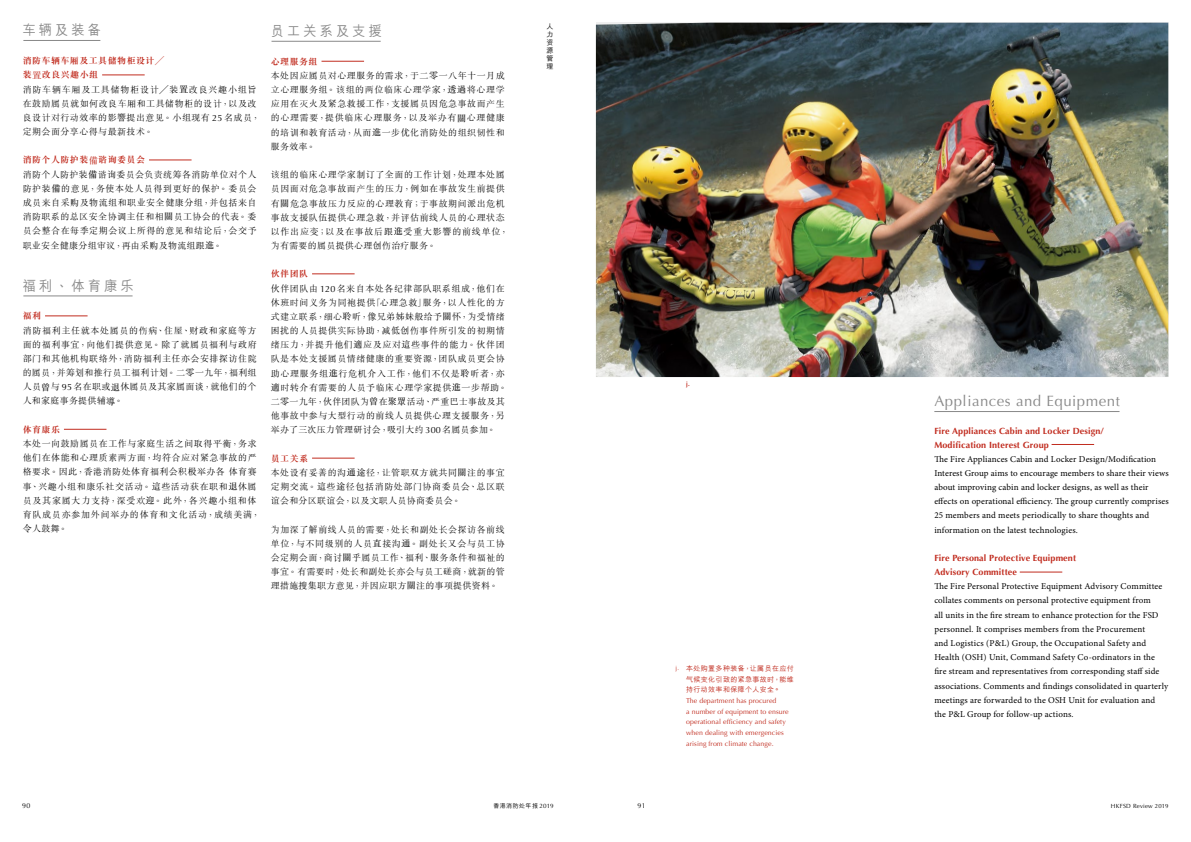
<style>
.page{position:relative;width:1191px;height:842px;background:#fff}
.page>*{position:absolute;margin:0;border:0;box-sizing:border-box;transform-origin:0 0}
.t1{font:15px "Optima";letter-spacing:.035em;color:#898989}
.t2{font:500 14px "M Hei HKS";letter-spacing:.23em;color:#898989;scale:.95 1}
.t3{font:300 9px/14.2px "M Sung HKS";letter-spacing:.055em;color:#000}
.t4{font:9px/14.2px "Minion Pro";letter-spacing:.015em;color:#000}
.t5{font:700 9px/14.2px "Optima";letter-spacing:.015em;color:#c12c1f}
.t6{font:700 9px "M Sung HKS";letter-spacing:.05em;color:#c12c1f}
.t7{font:7px/10.6px "Optima";letter-spacing:.01em;color:#c12c1f}
.t8{font:500 7px/10.6px "M Hei HKS";letter-spacing:.05em;color:#c12c1f;text-align:justify}
.t9{font:500 7px/7.9px "M Hei HKS";color:#000;text-align:justify}
.t10{font:7px "Optima";color:#000}
.t11{font:6px "Optima";letter-spacing:.035em;color:#000}
.t12{font:500 6px "M Hei HKS";letter-spacing:.075em;color:#000}
.t13{font:700 6px "Optima";color:#c12c1f}
.s1{font-weight:700;color:#c12c1f}
.s2{font-family:"ST Songti SC Regular";font-weight:400;color:#c12c1f}
.s3{font-family:"ST Songti SC Regular";font-weight:400}
.s4{font-family:"Optima";font-weight:400}
.s5{font-family:"Optima";font-weight:400;font-size:6px}
.s6{font-family:"Optima";font-weight:400;font-size:6.2px}
</style>
<div class="page">
<img style="left:596px;top:23px;width:572px;height:354px">
<hr style="left:102px;top:75px;width:43px;height:1px;background:#c12c1f">
<hr style="left:149px;top:160px;width:42px;height:1px;background:#c12c1f">
<hr style="left:23px;top:296px;width:110px;height:1px;background:#898989">
<hr style="left:45px;top:316px;width:43px;height:1px;background:#c12c1f">
<hr style="left:64px;top:429px;width:42px;height:1px;background:#c12c1f">
<hr style="left:271px;top:41px;width:110px;height:1px;background:#898989">
<hr style="left:321px;top:61px;width:43px;height:1px;background:#c12c1f">
<hr style="left:312px;top:274px;width:42px;height:1px;background:#c12c1f">
<hr style="left:312px;top:458px;width:42px;height:1px;background:#c12c1f">
<hr style="left:934px;top:411px;width:185px;height:1px;background:#898989">
<hr style="left:1051px;top:444px;width:43px;height:1px;background:#c12c1f">
<hr style="left:1019px;top:572px;width:43px;height:1px;background:#c12c1f">
<hr style="left:23px;top:40px;width:77px;height:1px;background:#898989">
<h2 class="t2" style="left:23px;top:20px;width:84px">車輛及裝備</h2>
<p class="t3" style="left:23px;top:53px;width:239px"><span class="s1">消防車輛車廂及工具儲物櫃設計╱<br>裝</span><span class="s2">置</span><span class="s1">改良興趣小組<br></span>消防車輛車廂及工具儲物櫃設計╱裝<span class="s3">置</span>改良興趣小組旨在鼓勵屬員就如何改良車廂和工具儲物櫃的設計，以及改良設計對行動效率的影<span class="s3">響</span>提出意見。小組現有 <span class="s4">25</span> 名成員，定期會面分享心得與最新技術。</p>
<p class="t3" style="left:23px;top:152px;width:235px"><span class="s1">消防個人防護裝</span><span class="s2">備</span><span class="s1">諮詢委員會<br></span>消防個人防護裝<span class="s3">備</span>諮詢委員會負責統籌各消防單位對個人防護裝<span class="s3">備</span>的意見，務使本處人員得到更好的保護。委員會成員來自採購及物流組和職業安全健康分組，並包括來自消防職系的總區安全協調主任和相<span class="s3">關</span>員工協會的代表。委員會整合在每季定期會議上所得的意見和結論後，會交予職業安全健康分組審議，再由採購及物流組跟<span class="s3">進</span>。</p>
<h2 class="t2" style="left:23px;top:275px;width:118px">福利、體育康樂</h2>
<p class="t6" style="left:23px;top:310px;width:20px">福利</p>
<p class="t3" style="left:23px;top:323px;width:235px;text-align:justify">消防福利主任就本處屬員的傷病、住屋、財政和家庭等方面的福利事宜，向他們提供意見。除了就屬員福利與政府部門和其他機構聯絡外，消防福利主任亦會安排探訪住院的屬員，並籌劃和推行員工福利計劃。二<span class="s3">零</span>一九年，福利組人員<span class="s3">曾</span>與 <span class="s4">95</span>名在職或<span class="s3">退</span>休屬員及其家屬面談，就他們的個人和家庭事務提供輔<span class="s3">導</span>。</p>
<p class="t6" style="left:23px;top:423px;width:39px">體育康樂</p>
<p class="t3" style="left:23px;top:436px;width:239px">本處一向鼓勵屬員在工作與家庭生活之間取得平衡，務求他們在體能和心理質素兩方面，均符合應對緊急事故的嚴格要求。因此，香港消防處體育福利會積極舉辦各 體育賽事、興趣小組和康樂社交活動。<span class="s3">這</span>些活動獲在職和<span class="s3">退</span>休屬員及其家屬大力支持，深受歡<span class="s3">迎</span>。此外，各興趣小組和體育隊成員亦參加外間舉辦的體育和文化活動，成績美滿，<span class="s3">令</span>人鼓舞。</p>
<h2 class="t2" style="left:271px;top:21px;width:118px">員工關係及支援</h2>
<p class="t3" style="left:271px;top:54px;width:235px"><span class="s1">心理服務組<br></span>本處因應屬員對心理服務的需求，於二<span class="s3">零</span>一八年十一月成立心理服務組。該組的兩位臨床心理學家，<span class="s3">透過</span>將心理學應用在滅火及緊急救援工作，支援屬員因危急事故而產生的心理需要，提供臨床心理服務，以及舉辦有<span class="s3">關</span>心理健康的培訓和教育活動，從而<span class="s3">進</span>一步優化消防處的組織韌性和服務效率。</p>
<p class="t3" style="left:271px;top:167px;width:239px">該組的臨床心理學家制訂了全面的工作計劃，處理本處屬員因面對危急事故而產生的壓力，例如在事故發生前提供有<span class="s3">關</span>危急事故壓力反應的心理教育；於事故期間派出危機事故支援隊伍提供心理急救，並評估前線人員的心理狀態以作出應變；以及在事故後跟<span class="s3">進</span>受重大影<span class="s3">響</span>的前線單位，為有需要的屬員提供心理創傷治療服務。</p>
<p class="t3" style="left:271px;top:266px;width:238px"><span class="s1">伙伴團隊<br></span>伙伴團隊由 <span class="s4">120</span>名來自本處各紀律部隊職系組成，他們在休班時間義務為同袍提供「心理急救」服務，以人性化的方式建立聯繫，細心<span class="s3">聆</span>聽，像兄弟姊妹般給予<span class="s3">關</span>懷，為受情緒困擾的人員提供實際協助，減低創傷事件所引發的初期情緒壓力，並提升他們<span class="s3">適</span>應及應對<span class="s3">這</span>些事件的能力。伙伴團隊是本處支援屬員情緒健康的重要資源，團隊成員更會協助心理服務組<span class="s3">進</span>行危機介入工作，他們不僅是<span class="s3">聆</span>聽者，亦<span class="s3">適</span>時轉介有需要的人員予臨床心理學家提供<span class="s3">進</span>一步幫助。二<span class="s3">零</span>一九年，伙伴團隊為<span class="s3">曾</span>在<span class="s3">聚眾</span>活動、嚴重巴士事故及其他事故中參與大型行動的前線人員提供心理支援服務，另舉辦了三次壓力管理研討會，吸引大約 <span class="s4">300</span>名屬員參加。</p>
<p class="t3" style="left:271px;top:451px;width:235px"><span class="s1">員工關係<br></span>本處設有妥善的溝<span class="s3">通途</span>徑，讓管職雙方就共同<span class="s3">關</span>注的事宜定期交流。<span class="s3">這</span>些<span class="s3">途</span>徑包括消防處部門協商委員會、總區聯誼會和分區聯誼會，以及文職人員協商委員會。</p>
<p class="t3" style="left:271px;top:521px;width:235px;text-align:justify">為加深了解前線人員的需要，處長和副處長會探訪各前線單位，與不同級別的人員<span class="s3">直</span>接溝<span class="s3">通</span>。副處長又會與員工協會定期會面，商討<span class="s3">關</span>乎屬員工作、福利、服務條件和福祉的事宜。有需要時，處長和副處長亦會與員工磋商，就新的管理措施蒐集職方意見，並因應職方<span class="s3">關</span>注的事項提供資料。</p>
<p class="t9" style="left:546px;top:22px;width:8px">人力資源管理</p>
<p class="t13" style="left:686px;top:380px;width:5px">j.</p>
<p class="t8" style="left:686px;top:663px;width:109px;text-indent:-11px"><span class="s5">j.</span> 本處購置多種裝備，讓屬員在應付氣候變化引致的緊急事故時，能維持行動效率和保障個人安全。</p>
<p class="t7" style="left:686px;top:695px;width:104px">The department has procured<br>a number of equipment to ensure operational efficiency and safety when dealing with emergencies arising from climate change.</p>
<h1 class="t1" style="left:934px;top:392px;width:187px">Appliances and Equipment</h1>
<p class="t5" style="left:934px;top:423px;width:171px">Fire Appliances Cabin and Locker Design/<br>Modification Interest Group</p>
<p class="t4" style="left:934px;top:452px;width:236px">The Fire Appliances Cabin and Locker Design/Modification Interest Group aims to encourage members to share their views about improving cabin and locker designs, as well as their effects on operational efficiency. The group currently comprises 25 members and meets periodically to share thoughts and information on the latest technologies.</p>
<p class="t5" style="left:934px;top:551px;width:143px">Fire Personal Protective Equipment<br>Advisory Committee</p>
<p class="t4" style="left:934px;top:579px;width:235px">The Fire Personal Protective Equipment Advisory Committee collates comments on personal protective equipment from<br>all units in the fire stream to enhance protection for the FSD personnel. It comprises members from the Procurement<br>and Logistics (P&amp;L) Group, the Occupational Safety and Health (OSH) Unit, Command Safety Co-ordinators in the fire stream and representatives from corresponding staff side associations. Comments and findings consolidated in quarterly meetings are forwarded to the OSH Unit for evaluation and the P&amp;L Group for follow-up actions.</p>
<p class="t10" style="left:22px;top:801px;width:10px">90</p>
<p class="t12" style="left:493px;top:801px;width:62px">香港消防處年報 <span class="s6">2019</span></p>
<p class="t10" style="left:637px;top:801px;width:10px">91</p>
<p class="t11" style="left:1110px;top:802px;width:59px">HKFSD Review 2019</p>
</div>
